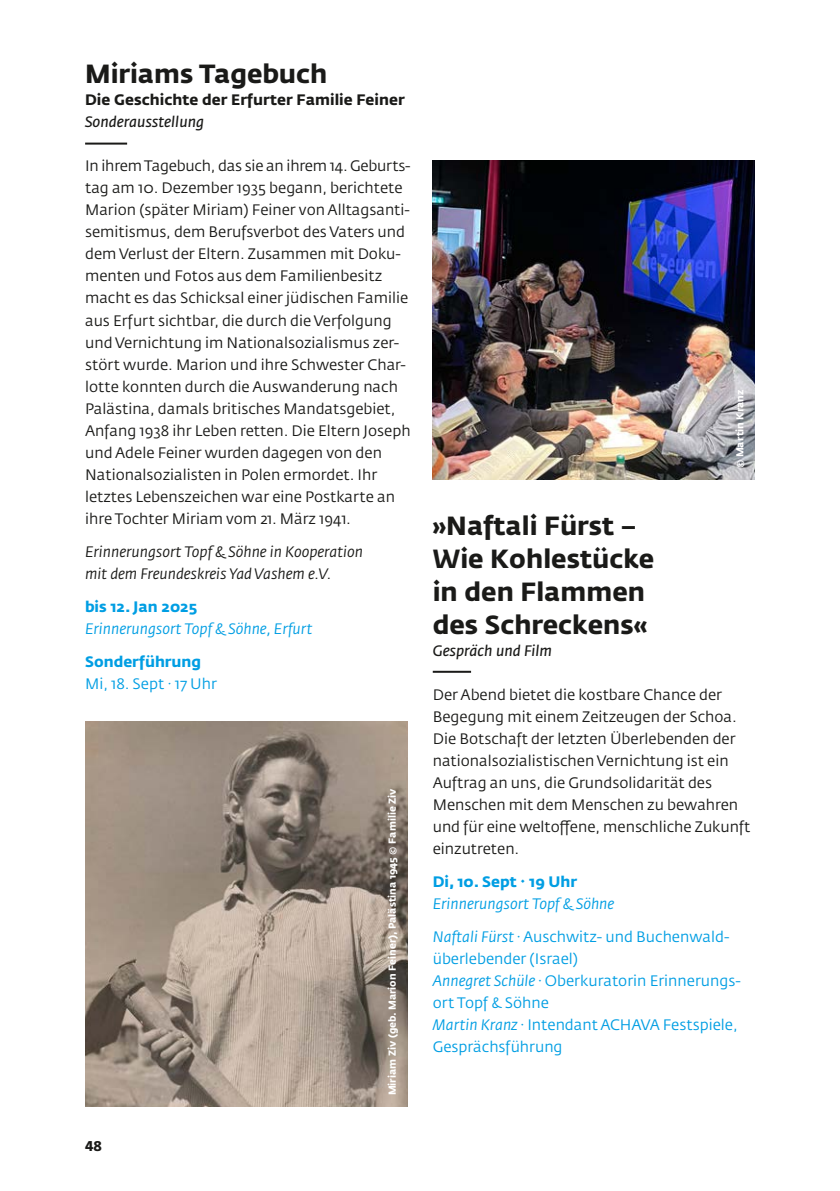
<style>
.page{position:relative;width:840px;height:1191px;background:#fff}
.page>*{position:absolute;margin:0;border:0;box-sizing:border-box;transform-origin:0 0}
.t1{font:700 26px/33px "Fedra Sans Std";color:#1a1a18}
.t2{font:15px/22px "Fedra Sans Std";color:#1a1a18}
.t3{font:15px/22px "Fedra Sans Std";color:#009ee3}
.t4{font:italic 15px/22px "Fedra Sans Std";color:#1a1a18}
.t5{font:italic 15px "Fedra Sans Std";color:#009ee3}
.t6{font:700 15px "Fedra Sans Std";color:#1a1a18}
.t7{font:italic 600 15px "Fedra Sans Std";color:#1a1a18}
.t8{font:700 15px "Fedra Sans Std";color:#009ee3}
.t9{font:700 14px "Fedra Sans Std";color:#1a1a18}
.t10{font:700 10px "Fedra Sans Std";color:#fff}
.s1{font-weight:700}
.s2{font-style:italic}
</style>
<div class="page">
<hr style="left:432px;top:671px;width:39px;height:2px;background:#1a1a18">
<hr style="left:85px;top:143px;width:42px;height:2px;background:#1a1a18">
<img style="left:432px;top:160px;width:322px;height:319px">
<img style="left:85px;top:721px;width:322px;height:385px">
<h1 class="t1" style="left:85px;top:58px;width:244px">Miriams Tagebuch</h1>
<p class="t6" style="left:85px;top:90px;width:321px">Die Geschichte der Erfurter Familie Feiner</p>
<p class="t7" style="left:85px;top:113px;width:120px">Sonderausstellung</p>
<p class="t2" style="left:85px;top:155px;width:327px">In ihrem Tagebuch, das sie an ihrem 14. Geburts&shy;tag am 10. Dezember 1935 begann, berichtete Marion (später Miriam) Feiner von Alltagsanti&shy;semitismus, dem Berufsverbot des Vaters und dem Verlust der Eltern. Zusammen mit Doku&shy;menten und Fotos aus dem Familienbesitz macht es das Schicksal einer jüdischen Familie aus Erfurt sichtbar, die durch die Verfolgung und Vernichtung im Nationalsozialismus zer&shy;stört wurde. Marion und ihre Schwester Char&shy;lotte konnten durch die Auswanderung nach Palästina, damals britisches Mandatsgebiet, Anfang 1938 ihr Leben retten. Die Eltern Joseph und Adele Feiner wurden dagegen von den Nationalsozialisten in Polen ermordet. Ihr letztes Lebenszeichen war eine Postkarte an ihre Tochter Miriam vom 21. März 1941.</p>
<p class="t4" style="left:85px;top:540px;width:279px">Erinnerungsort Topf &amp; Söhne in Kooperation mit dem Freundeskreis Yad Vashem e.V.</p>
<p class="t8" style="left:85px;top:596px;width:113px">bis 12. Jan 2025</p>
<p class="t5" style="left:85px;top:619px;width:229px">Erinnerungsort Topf &amp; Söhne, Erfurt</p>
<p class="t3" style="left:85px;top:650px;width:133px"><span class="s1">Sonderführung<br></span>Mi, 18. Sept <span class="s2">·</span> 17 Uhr</p>
<p class="t9" style="left:85px;top:1136px;width:18px">48</p>
<p class="t10" style="left:385px;top:1095px;width:308px;rotate:-90deg">Miriam Ziv (geb. Marion Feiner), Palästina 1945 © Familie Ziv</p>
<p class="t10" style="left:733px;top:468px;width:80px;rotate:-90deg">© Martin Kranz</p>
<h1 class="t1" style="left:432px;top:509px;width:223px">»Naftali Fürst –<br>Wie Kohlestücke in den Flammen des Schreckens«</h1>
<p class="t7" style="left:432px;top:641px;width:121px">Gespräch und Film</p>
<p class="t2" style="left:432px;top:683px;width:319px">Der Abend bietet die kostbare Chance der Begegung mit einem Zeitzeugen der Schoa.<br>Die Botschaft der letzten Überlebenden der nationalsozialistischen Vernichtung ist ein Auftrag an uns, die Grundsolidarität des Menschen mit dem Menschen zu bewahren und für eine weltoffene, menschliche Zukunft einzutreten.</p>
<p class="t8" style="left:432px;top:871px;width:146px">Di, 10. Sept · 19 Uhr</p>
<p class="t5" style="left:432px;top:894px;width:183px">Erinnerungsort Topf &amp; Söhne</p>
<p class="t3" style="left:432px;top:925px;width:309px"><span class="s2">Naftali Fürst</span> · Auschwitz- und Buchenwald&shy;überlebender (Israel)<br><span class="s2">Annegret Schüle</span> · Oberkuratorin Erinnerungs&shy;ort Topf &amp; Söhne<br><span class="s2">Martin Kranz</span> · Intendant ACHAVA Festspiele,<br>Gesprächsführung</p>
</div>
